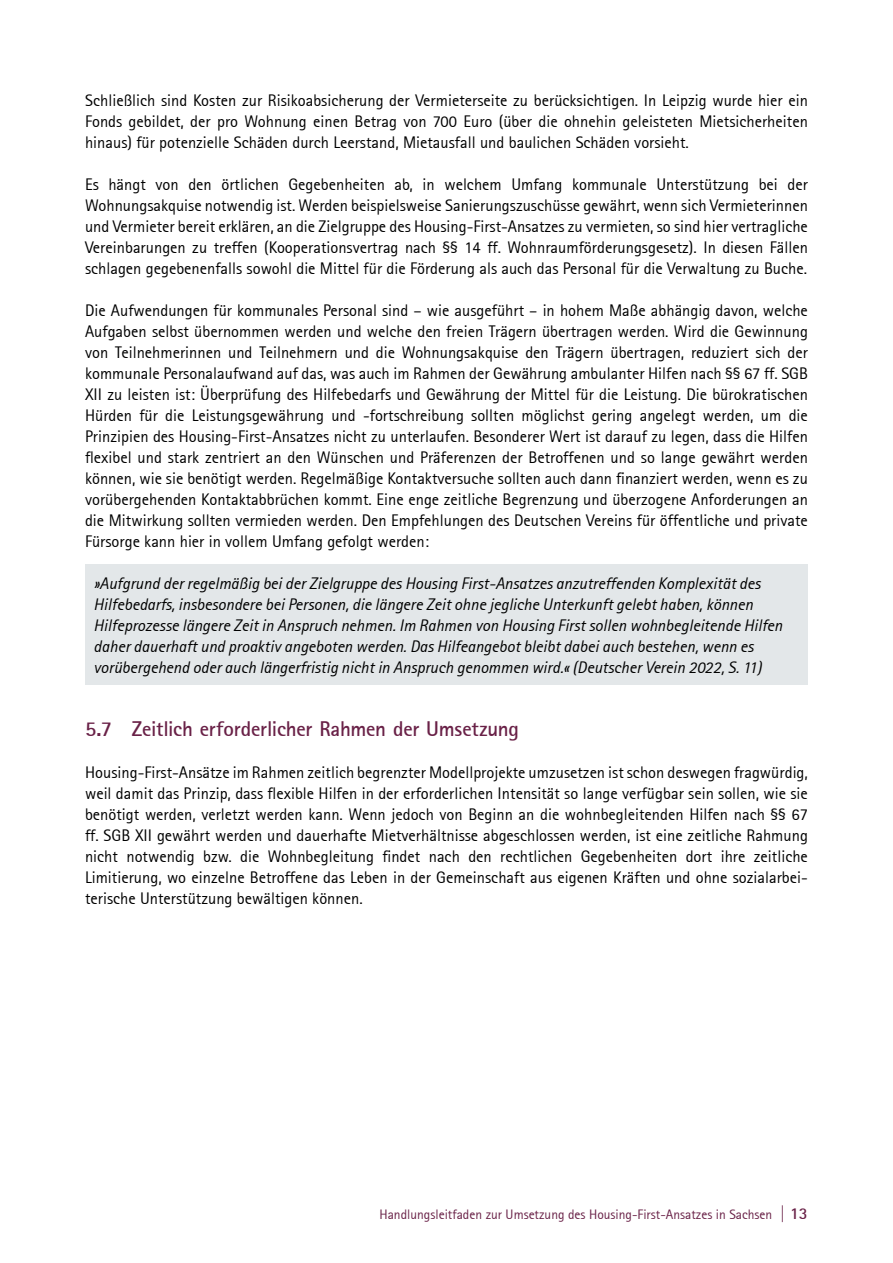
<style>
.page{position:relative;width:893px;height:1263px;background:#fff}
.page>*{position:absolute;margin:0;border:0;box-sizing:border-box;transform-origin:0 0}
.H2-Überschriften{font:700 21px "Rotis Sans Serif";letter-spacing:-.01em;color:#692147}
.P_INH_allg_block-1-Abstand{font:16.5px/21px "Rotis Sans Serif";color:#000;text-align:justify}
.P_INH_allg_block-2-Abstand{font:16.5px/21px "Rotis Sans Serif";color:#000;text-align:justify}
.P_INH_allg_grauer_Kasten_Zitat_2_Abständ{font:italic 16.5px/21px "Rotis Sans Serif";color:#000}
.t1{font:13.5px "Rotis Sans Serif";color:#692147}
.s1{font-weight:700;font-size:16.5px}
</style>
<div class="page">
<div style="left:85px;top:565px;width:723px;height:120px;background:#e3e7e9"></div>
<p class="P_INH_allg_block-1-Abstand" style="left:85px;top:90px;width:724px">Schließlich sind Kosten zur Risikoabsicherung der Vermieterseite zu berücksichtigen. In Leipzig wurde hier ein Fonds gebildet, der pro Wohnung einen Betrag von 700 Euro (über die ohnehin geleisteten Mietsicherheiten hinaus) für potenzielle Schäden durch Leerstand, Mietausfall und baulichen Schäden vorsieht.</p>
<p class="P_INH_allg_block-1-Abstand" style="left:85px;top:174px;width:724px">Es hängt von den örtlichen Gegebenheiten ab, in welchem Umfang kommunale Unterstützung bei der Wohnungsakquise notwendig ist. Werden beispielsweise Sanierungszuschüsse gewährt, wenn sich Vermieterinnen und Vermieter bereit erklären, an die Zielgruppe des Housing-First-Ansatzes zu vermieten, so sind hier vertragliche Vereinbarungen zu treffen (Kooperationsvertrag nach §§ 14 ff. Wohnraumförderungsgesetz). In diesen Fällen schlagen gegebenenfalls sowohl die Mittel für die Förderung als auch das Personal für die Verwaltung zu Buche.</p>
<p class="P_INH_allg_block-1-Abstand" style="left:85px;top:300px;width:724px">Die Aufwendungen für kommunales Personal sind – wie ausgeführt – in hohem Maße abhängig davon, welche Aufgaben selbst übernommen werden und welche den freien Trägern übertragen werden. Wird die Gewinnung von Teilnehmerinnen und Teilnehmern und die Wohnungsakquise den Trägern übertragen, reduziert sich der kommunale Personalaufwand auf das, was auch im Rahmen der Gewährung ambulanter Hilfen nach §§ 67 ff. SGB XII zu leisten ist: Überprüfung des Hilfebedarfs und Gewährung der Mittel für die Leistung. Die bürokratischen Hürden für die Leistungsgewährung und -fortschreibung sollten möglichst gering angelegt werden, um die Prinzipien des Housing-First-Ansatzes nicht zu unterlaufen. Besonderer Wert ist darauf zu legen, dass die Hilfen flexibel und stark zentriert an den Wünschen und Präferenzen der Betroffenen und so lange gewährt werden können, wie sie benötigt werden. Regelmäßige Kontaktversuche sollten auch dann finanziert werden, wenn es zu vorübergehenden Kontaktabbrüchen kommt. Eine enge zeitliche Begrenzung und überzogene Anforderungen an die Mitwirkung sollten vermieden werden. Den Empfehlungen des Deutschen Vereins für öffentliche und private Fürsorge kann hier in vollem Umfang gefolgt werden:</p>
<p class="P_INH_allg_grauer_Kasten_Zitat_2_Abständ" style="left:94px;top:573px;width:690px">»Aufgrund der regelmäßig bei der Zielgruppe des Housing First-Ansatzes anzutreffenden Komplexität des Hilfebedarfs, insbesondere bei Personen, die längere Zeit ohne jegliche Unterkunft gelebt haben, können Hilfeprozesse längere Zeit in Anspruch nehmen. Im Rahmen von Housing First sollen wohnbegleitende Hilfen daher dauerhaft und proaktiv angeboten werden. Das Hilfeangebot bleibt dabei auch bestehen, wenn es vorübergehend oder auch längerfristig nicht in Anspruch genommen wird.« (Deutscher Verein 2022, S. 11)</p>
<h2 class="H2-Überschriften" style="left:85px;top:716px;width:435px">5.7 Zeitlich erforderlicher Rahmen der Umsetzung</h2>
<p class="P_INH_allg_block-2-Abstand" style="left:85px;top:762px;width:724px">Housing-First-Ansätze im Rahmen zeitlich begrenzter Modellprojekte umzusetzen ist schon deswegen fragwürdig, weil damit das Prinzip, dass flexible Hilfen in der erforderlichen Intensität so lange verfügbar sein sollen, wie sie benötigt werden, verletzt werden kann. Wenn jedoch von Beginn an die wohnbegleitenden Hilfen nach §§ 67 ff. SGB XII gewährt werden und dauerhafte Mietverhältnisse abgeschlossen werden, ist eine zeitliche Rahmung nicht notwendig bzw. die Wohnbegleitung findet nach den rechtlichen Gegebenheiten dort ihre zeitliche Limitierung, wo einzelne Betroffene das Leben in der Gemeinschaft aus eigenen Kräften und ohne sozialarbei&shy;terische Unterstützung bewältigen können.</p>
<p class="t1" style="left:379px;top:1207px;width:430px">Handlungsleitfaden zur Umsetzung des Housing-First-Ansatzes in Sachsen <span class="s1">| 13</span></p>
</div>
